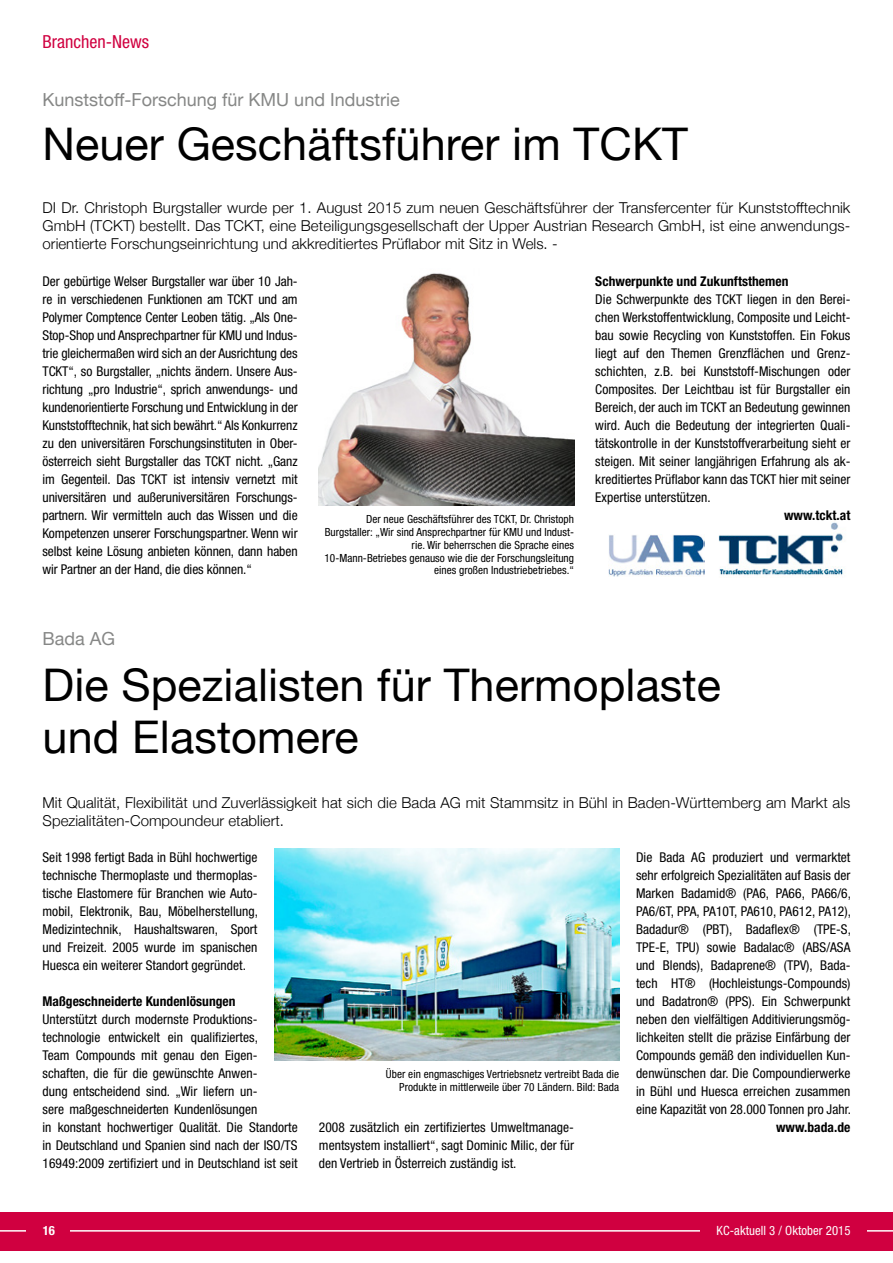
<style>
.page{position:relative;width:893px;height:1263px;background:#fff}
.page>*{position:absolute;margin:0;border:0;box-sizing:border-box;transform-origin:0 0}
.t1{font:45px "Helvetica Neue";letter-spacing:.005em;color:#000}
.t2{font:18px "Helvetica Neue";color:#868786}
.t3{font:condensed 18px "Helvetica Neue";color:#d00040}
.t4{font:300 15px/18px "Helvetica Neue";letter-spacing:.005em;color:#000}
.t5{font:condensed 13.5px/18px "Helvetica Neue";letter-spacing:.005em;color:#000;text-align:justify}
.t6{font:700 condensed 13.5px "Helvetica Neue";letter-spacing:.005em;color:#000}
.t7{font:condensed 12.75px "Helvetica Neue";letter-spacing:.005em;color:#fff}
.t8{font:700 condensed 12.75px "Helvetica Neue";color:#fff}
.t9{font:condensed 11.25px/12.8px "Helvetica Neue";letter-spacing:.005em;color:#000;text-align:right}
</style>
<div class="page">
<div style="left:0;top:1212px;width:893px;height:38px;background:#d00040"></div>
<hr style="left:0;top:1230px;width:893px;height:1px;background:#fff">
<div style="left:26px;top:1224px;width:44px;height:12px;background:#d00040"></div>
<div style="left:700px;top:1225px;width:167px;height:11px;background:#d00040"></div>
<img style="left:275px;top:848px;width:344px;height:212px">
<img style="left:319px;top:273px;width:255px;height:232px">
<img style="left:608px;top:534px;width:97px;height:43px">
<img style="left:718px;top:522px;width:125px;height:54px">
<p class="t3" style="left:43px;top:31px;width:108px">Branchen-News</p>
<p class="t2" style="left:43px;top:87px;width:359px">Kunststoff-Forschung für KMU und Industrie</p>
<p class="t1" style="left:43px;top:112px;width:647px">Neuer Geschäftsführer im TCKT</p>
<p class="t4" style="left:43px;top:198px;width:809px">DI Dr. Christoph Burgstaller wurde per 1. August 2015 zum neuen Geschäftsführer der Transfercenter für Kunststofftechnik<br>GmbH (TCKT) bestellt. Das TCKT, eine Beteiligungsgesellschaft der Upper Austrian Research GmbH, ist eine anwendungs-</p>
<p class="t4" style="left:43px;top:234px;width:517px">orientierte Forschungseinrichtung und akkreditiertes Prüflabor mit Sitz in Wels. -</p>
<p class="t5" style="left:43px;top:272px;width:257px">Der gebürtige Welser Burgstaller war über 10 Jah&shy;re in verschiedenen Funktionen am TCKT und am Polymer Comptence Center Leoben tätig. „Als One-Stop-Shop und Ansprechpartner für KMU und Indus&shy;trie gleichermaßen wird sich an der Ausrichtung des TCKT“, so Burgstaller, „nichts ändern. Unsere Aus&shy;richtung „pro Industrie“, sprich anwendungs- und kundenorientierte Forschung und Entwicklung in der Kunststofftechnik, hat sich bewährt.“ Als Konkurrenz zu den universitären Forschungsinstituten in Ober&shy;österreich sieht Burgstaller das TCKT nicht. „Ganz im Gegenteil. Das TCKT ist intensiv vernetzt mit universitären und außeruniversitären Forschungs&shy;partnern. Wir vermitteln auch das Wissen und die Kompetenzen unserer Forschungspartner. Wenn wir selbst keine Lösung anbieten können, dann haben wir Partner an der Hand, die dies können.“</p>
<p class="t9" style="left:366px;top:513px;width:209px">Der neue Geschäftsführer des TCKT, Dr. Christoph</p>
<p class="t9" style="left:325px;top:526px;width:251px">Burgstaller: „Wir sind Ansprechpartner für KMU und Indust&shy;rie. Wir beherrschen die Sprache eines</p>
<p class="t9" style="left:324px;top:551px;width:251px">10-Mann-Betriebes genauso wie die der Forschungsleitung eines großen Industriebetriebes.“</p>
<p class="t6" style="left:595px;top:273px;width:195px">Schwerpunkte und Zukunftsthemen</p>
<p class="t5" style="left:595px;top:290px;width:257px">Die Schwerpunkte des TCKT liegen in den Berei&shy;chen Werkstoffentwicklung, Composite und Leicht&shy;bau sowie Recycling von Kunststoffen. Ein Fokus liegt auf den Themen Grenzflächen und Grenz&shy;schichten, z.B. bei Kunststoff-Mischungen oder Composites. Der Leichtbau ist für Burgstaller ein Bereich, der auch im TCKT an Bedeutung gewinnen wird. Auch die Bedeutung der integrierten Quali&shy;tätskontrolle in der Kunststoffverarbeitung sieht er steigen. Mit seiner langjährigen Erfahrung als ak&shy;kreditiertes Prüflabor kann das TCKT hier mit seiner Expertise unterstützen.</p>
<p class="t6" style="left:784px;top:507px;width:68px">www.tckt.at</p>
<p class="t2" style="left:43px;top:626px;width:74px">Bada AG</p>
<p class="t1" style="left:43px;top:652px;width:680px">Die Spezialisten für Thermoplaste</p>
<p class="t1" style="left:43px;top:705px;width:318px">und Elastomere</p>
<p class="t4" style="left:43px;top:792px;width:809px">Mit Qualität, Flexibilität und Zuverlässigkeit hat sich die Bada AG mit Stammsitz in Bühl in Baden-Württemberg am Markt als<br>Spezialitäten-Compoundeur etabliert.</p>
<p class="t5" style="left:43px;top:848px;width:217px">Seit 1998 fertigt Bada in Bühl hochwertige technische Thermoplaste und thermoplas&shy;tische Elastomere für Branchen wie Auto&shy;mobil, Elektronik, Bau, Möbelherstellung, Medizintechnik, Haushaltswaren, Sport und Freizeit. 2005 wurde im spanischen Huesca ein weiterer Standort gegründet.</p>
<p class="t6" style="left:43px;top:993px;width:195px">Maßgeschneiderte Kundenlösungen</p>
<p class="t5" style="left:43px;top:1010px;width:257px;text-align:left">Unterstützt durch modernste Produktions&shy;technologie entwickelt ein qualifiziertes,<br>Team Compounds mit genau den Eigen&shy;schaften, die für die gewünschte Anwen-<br>dung entscheidend sind. „Wir liefern un-<br>sere maßgeschneiderten Kundenlösungen<br>in konstant hochwertiger Qualität. Die Standorte in Deutschland und Spanien sind nach der ISO/TS 16949:2009 zertifiziert und in Deutschland ist seit</p>
<p class="t9" style="left:386px;top:1068px;width:235px">Über ein engmaschiges Vertriebsnetz vertreibt Bada die<br>Produkte in mittlerweile über 70 Ländern. Bild: Bada</p>
<p class="t5" style="left:319px;top:1118px;width:257px">2008 zusätzlich ein zertifiziertes Umweltmanage&shy;mentsystem installiert“, sagt Dominic Milic, der für den Vertrieb in Österreich zuständig ist.</p>
<p class="t5" style="left:636px;top:848px;width:216px">Die Bada AG produziert und vermarktet sehr erfolgreich Spezialitäten auf Basis der Marken Badamid® (PA6, PA66, PA66/6, PA6/6T, PPA, PA10T, PA610, PA612, PA12), Badadur® (PBT), Badaflex® (TPE-S, TPE-E, TPU) sowie Badalac® (ABS/ASA und Blends), Badaprene® (TPV), Bada&shy;tech HT® (Hochleistungs-Compounds) und Badatron® (PPS). Ein Schwerpunkt neben den vielfältigen Additivierungsmög&shy;lichkeiten stellt die präzise Einfärbung der Compounds gemäß den individuellen Kun&shy;denwünschen dar. Die Compoundierwerke in Bühl und Huesca erreichen zusammen eine Kapazität von 28.000 Tonnen pro Jahr.</p>
<p class="t6" style="left:776px;top:1119px;width:76px">www.bada.de</p>
<p class="t8" style="left:43px;top:1222px;width:14px">16</p>
<p class="t7" style="left:717px;top:1223px;width:135px">KC-aktuell 3 / Oktober 2015</p>
</div>
